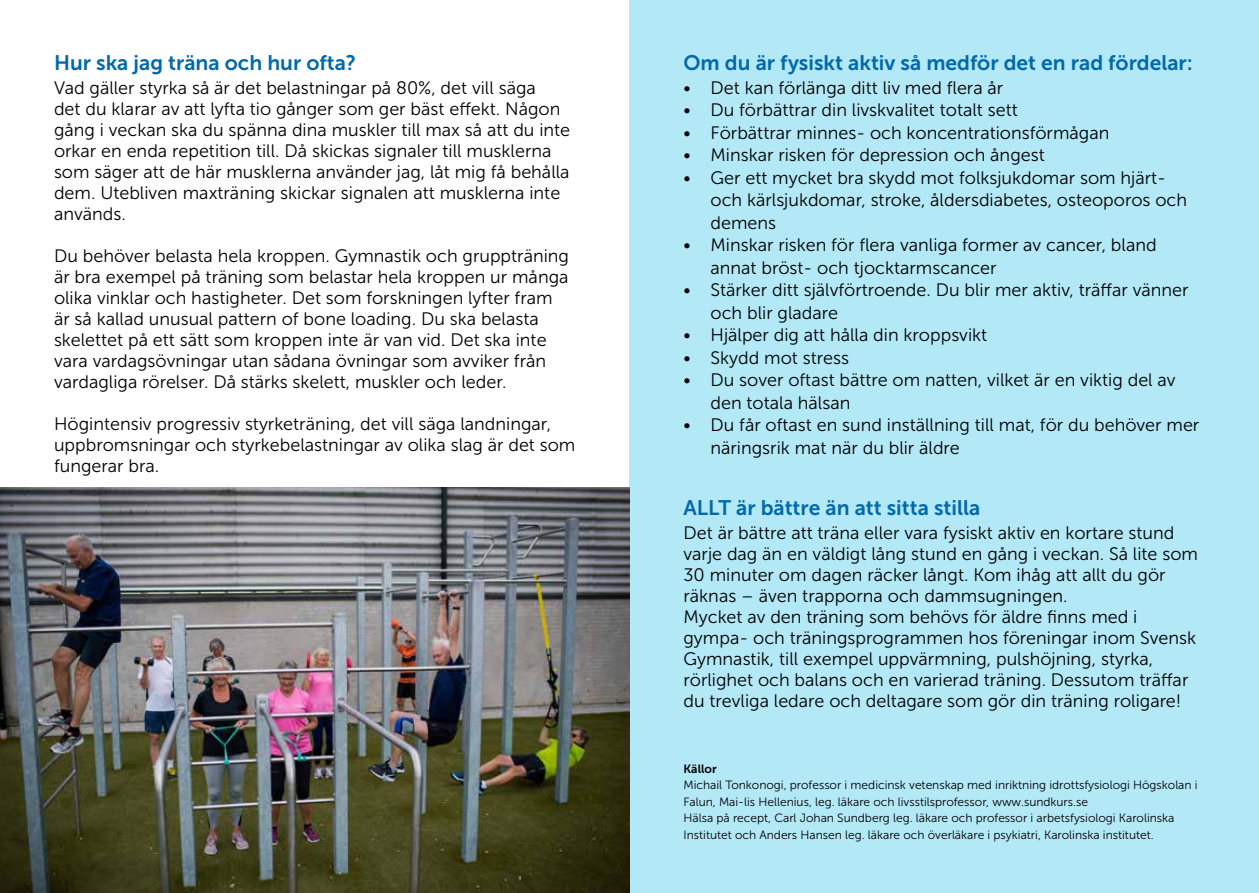
<style>
.page{position:relative;width:1259px;height:893px;background:#fff}
.page>*{position:absolute;margin:0;border:0;box-sizing:border-box;transform-origin:0 0}
.t1{font:21px "Museo Sans 700";color:#0069a9}
.t2{font:18px/21px "Museo Sans 300";color:#000}
.t3{font:12px/16.5px "Museo Sans 300";color:#000}
.t4{font:12px "Museo Sans 700";color:#000}
</style>
<div class="page">
<div style="left:629px;top:0;width:630px;height:893px;background:#b3e8f6"></div>
<img style="left:0;top:488px;width:629px;height:405px">
<p class="t1" style="left:54px;top:51px;width:304px">Hur ska jag träna och hur ofta?</p>
<p class="t2" style="left:54px;top:77px;width:518px">Vad gäller styrka så är det belastningar på 80%, det vill säga<br>det du klarar av att lyfta tio gånger som ger bäst effekt. Någon gång i veckan ska du spänna dina muskler till max så att du inte orkar en enda repetition till. Då skickas signaler till musklerna som säger att de här musklerna använder jag, låt mig få behålla dem. Utebliven maxträning skickar signalen att musklerna inte används.</p>
<p class="t2" style="left:54px;top:245px;width:516px">Du behöver belasta hela kroppen. Gymnastik och gruppträning är bra exempel på träning som belastar hela kroppen ur många olika vinklar och hastigheter. Det som forskningen lyfter fram är så kallad unusual pattern of bone loading. Du ska belasta skelettet på ett sätt som kroppen inte är van vid. Det ska inte vara vardagsövningar utan sådana övningar som avviker från vardagliga rörelser. Då stärks skelett, muskler och leder.</p>
<p class="t2" style="left:54px;top:413px;width:523px">Högintensiv progressiv styrketräning, det vill säga landningar, uppbromsningar och styrkebelastningar av olika slag är det som fungerar bra.</p>
<p class="t1" style="left:683px;top:51px;width:511px">Om du är fysiskt aktiv så medför det en rad fördelar:</p>
<p class="t2" style="left:683px;top:77px;width:321px">• Det kan förlänga ditt liv med flera år</p>
<p class="t2" style="left:683px;top:100px;width:336px">• Du förbättrar din livskvalitet totalt sett</p>
<p class="t2" style="left:683px;top:122px;width:427px">• Förbättrar minnes- och koncentrationsförmågan</p>
<p class="t2" style="left:683px;top:145px;width:363px">• Minskar risken för depression och ångest</p>
<p class="t2" style="left:710px;top:166px;width:478px;line-height:22.5px;text-indent:-27px">• Ger ett mycket bra skydd mot folksjukdomar som hjärt&shy;och kärlsjukdomar, stroke, åldersdiabetes, osteoporos och demens</p>
<p class="t2" style="left:710px;top:234px;width:447px;line-height:22.5px;text-indent:-27px">• Minskar risken för flera vanliga former av cancer, bland annat bröst- och tjocktarmscancer</p>
<p class="t2" style="left:710px;top:279px;width:479px;line-height:22.5px;text-indent:-27px">• Stärker ditt självförtroende. Du blir mer aktiv, träffar vänner och blir gladare</p>
<p class="t2" style="left:683px;top:325px;width:305px">• Hjälper dig att hålla din kroppsvikt</p>
<p class="t2" style="left:683px;top:347px;width:167px">• Skydd mot stress</p>
<p class="t2" style="left:710px;top:369px;width:466px;line-height:22.5px;text-indent:-27px">• Du sover oftast bättre om natten, vilket är en viktig del av den totala hälsan</p>
<p class="t2" style="left:710px;top:414px;width:490px;line-height:22.5px;text-indent:-27px">• Du får oftast en sund inställning till mat, för du behöver mer näringsrik mat när du blir äldre</p>
<p class="t1" style="left:683px;top:496px;width:298px">ALLT är bättre än att sitta stilla</p>
<p class="t2" style="left:683px;top:523px;width:516px">Det är bättre att träna eller vara fysiskt aktiv en kortare stund varje dag än en väldigt lång stund en gång i veckan. Så lite som 30 minuter om dagen räcker långt. Kom ihåg att allt du gör räknas – även trapporna och dammsugningen.<br>Mycket av den träning som behövs för äldre finns med i gympa- och träningsprogrammen hos föreningar inom Svensk Gymnastik, till exempel uppvärmning, pulshöjning, styrka, rörlighet och balans och en varierad träning. Dessutom träffar du trevliga ledare och deltagare som gör din träning roligare!</p>
<p class="t4" style="left:683px;top:762px;width:35px">Källor</p>
<p class="t3" style="left:683px;top:777px;width:516px">Michail Tonkonogi, professor i medicinsk vetenskap med inriktning idrottsfysiologi Högskolan i Falun, Mai-lis Hellenius, leg. läkare och livsstilsprofessor, www.sundkurs.se<br>Hälsa på recept, Carl Johan Sundberg leg. läkare och professor i arbetsfysiologi Karolinska Institutet och Anders Hansen leg. läkare och överläkare i psykiatri, Karolinska institutet.</p>
</div>
